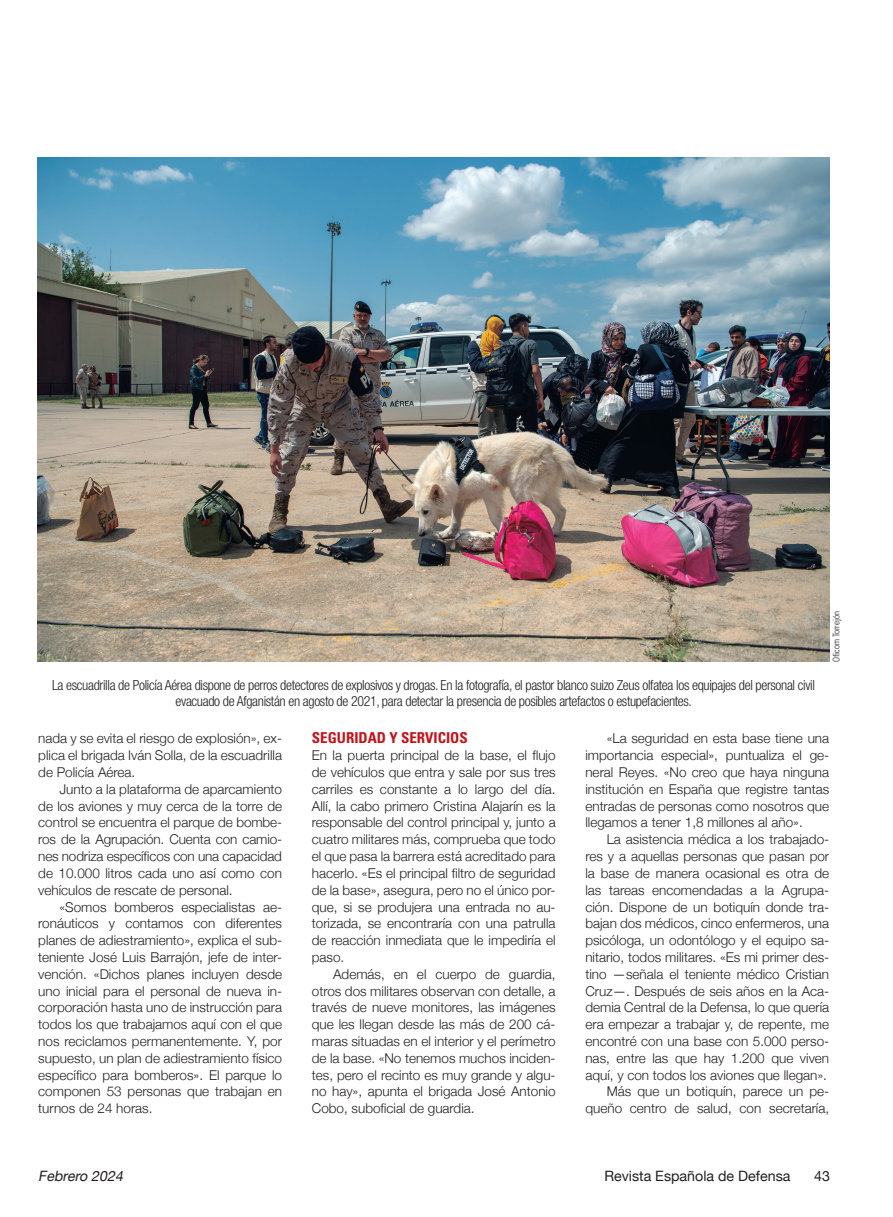
<style>
.page{position:relative;width:893px;height:1217px;background:#fff}
.page>*{position:absolute;margin:0;border:0;box-sizing:border-box;transform-origin:0 0}
.Ladillo{font:700 condensed 15px "Univers";color:#c4121a}
.t1{font:14.25px "Helvetica Neue";color:#231f20}
.t2{font:italic 14.25px "Helvetica Neue";color:#231f20}
.Título_B{font:300 condensed 13.95px/16.5px "Helvetica Neue";letter-spacing:-.025em;color:#231f20;text-align:center}
.Coro-Texto{font:300 13.5px/16.8px "Helvetica Neue";color:#231f20;text-align:justify}
.Crédito_foto{font:300 condensed 9px "Univers";letter-spacing:-.005em;color:#231f20}
</style>
<div class="page">
<img style="left:38px;top:157px;width:792px;height:504px">
<p class="Título_B" style="left:52px;top:676px;width:764px">La escuadrilla de Policía Aérea dispone de perros detectores de explosivos y drogas. En la fotografía, el pastor blanco suizo Zeus olfatea los equipajes del personal civil evacuado de Afganistán en agosto de 2021, para detectar la presencia de posibles artefactos o estupefacientes.</p>
<p class="Crédito_foto" style="left:831px;top:661px;width:52px;rotate:-90deg">Oficom Torrejón</p>
<p class="Coro-Texto" style="left:38px;top:729px;width:245px">nada y se evita el riesgo de explosión», ex&shy;plica el brigada Iván Solla, de la escuadrilla de Policía Aérea.</p>
<p class="Coro-Texto" style="left:38px;top:779px;width:245px;text-indent:21px">Junto a la plataforma de aparcamiento de los aviones y muy cerca de la torre de control se encuentra el parque de bombe&shy;ros de la Agrupación. Cuenta con camio&shy;nes nodriza específicos con una capacidad de 10.000 litros cada uno así como con vehículos de rescate de personal.</p>
<p class="Coro-Texto" style="left:38px;top:897px;width:245px;text-indent:21px">«Somos bomberos especialistas ae&shy;ronáuticos y contamos con diferentes planes de adiestramiento», explica el sub&shy;teniente José Luis Barrajón, jefe de inter&shy;vención. «Dichos planes incluyen desde uno inicial para el personal de nueva in&shy;corporación hasta uno de instrucción para todos los que trabajamos aquí con el que nos reciclamos permanentemente. Y, por supuesto, un plan de adiestramiento físico específico para bomberos». El parque lo componen 53 personas que trabajan en turnos de 24 horas.</p>
<p class="Ladillo" style="left:312px;top:728px;width:157px">SEGURIDAD Y SERVICIOS</p>
<p class="Coro-Texto" style="left:312px;top:745px;width:245px">En la puerta principal de la base, el flujo de vehículos que entra y sale por sus tres carriles es constante a lo largo del día.<br>Allí, la cabo primero Cristina Alajarín es la responsable del control principal y, junto a cuatro militares más, comprueba que todo el que pasa la barrera está acreditado para hacerlo. «Es el principal filtro de seguridad de la base», asegura, pero no el único por&shy;que, si se produjera una entrada no au&shy;torizada, se encontraría con una patrulla de reacción inmediata que le impediría el paso.</p>
<p class="Coro-Texto" style="left:312px;top:964px;width:245px;text-indent:21px">Además, en el cuerpo de guardia, otros dos militares observan con detalle, a través de nueve monitores, las imágenes que les llegan desde las más de 200 cá&shy;maras situadas en el interior y el perímetro de la base. «No tenemos muchos inciden&shy;tes, pero el recinto es muy grande y algu&shy;no hay», apunta el brigada José Antonio Cobo, suboficial de guardia.</p>
<p class="Coro-Texto" style="left:585px;top:729px;width:245px;text-indent:21px">«La seguridad en esta base tiene una importancia especial», puntualiza el ge&shy;neral Reyes. «No creo que haya ninguna institución en España que registre tantas entradas de personas como nosotros que llegamos a tener 1,8 millones al año».</p>
<p class="Coro-Texto" style="left:585px;top:829px;width:245px;text-indent:21px">La asistencia médica a los trabajado&shy;res y a aquellas personas que pasan por la base de manera ocasional es otra de las tareas encomendadas a la Agrupa&shy;ción. Dispone de un botiquín donde tra&shy;bajan dos médicos, cinco enfermeros, una psicóloga, un odontólogo y el equipo sa&shy;nitario, todos militares. «Es mi primer des&shy;tino —señala el teniente médico Cristian Cruz—. Después de seis años en la Aca&shy;demia Central de la Defensa, lo que quería era empezar a trabajar y, de repente, me encontré con una base con 5.000 perso&shy;nas, entre las que hay 1.200 que viven aquí, y con todos los aviones que llegan».</p>
<p class="Coro-Texto" style="left:585px;top:1081px;width:245px;text-align:right">Más que un botiquín, parece un pe&shy;queño centro de salud, con secretaría,</p>
<p class="t2" style="left:38px;top:1165px;width:90px">Febrero 2024</p>
<p class="t1" style="left:604px;top:1165px;width:188px">Revista Española de Defensa</p>
<p class="t1" style="left:814px;top:1165px;width:17px">43</p>
</div>
